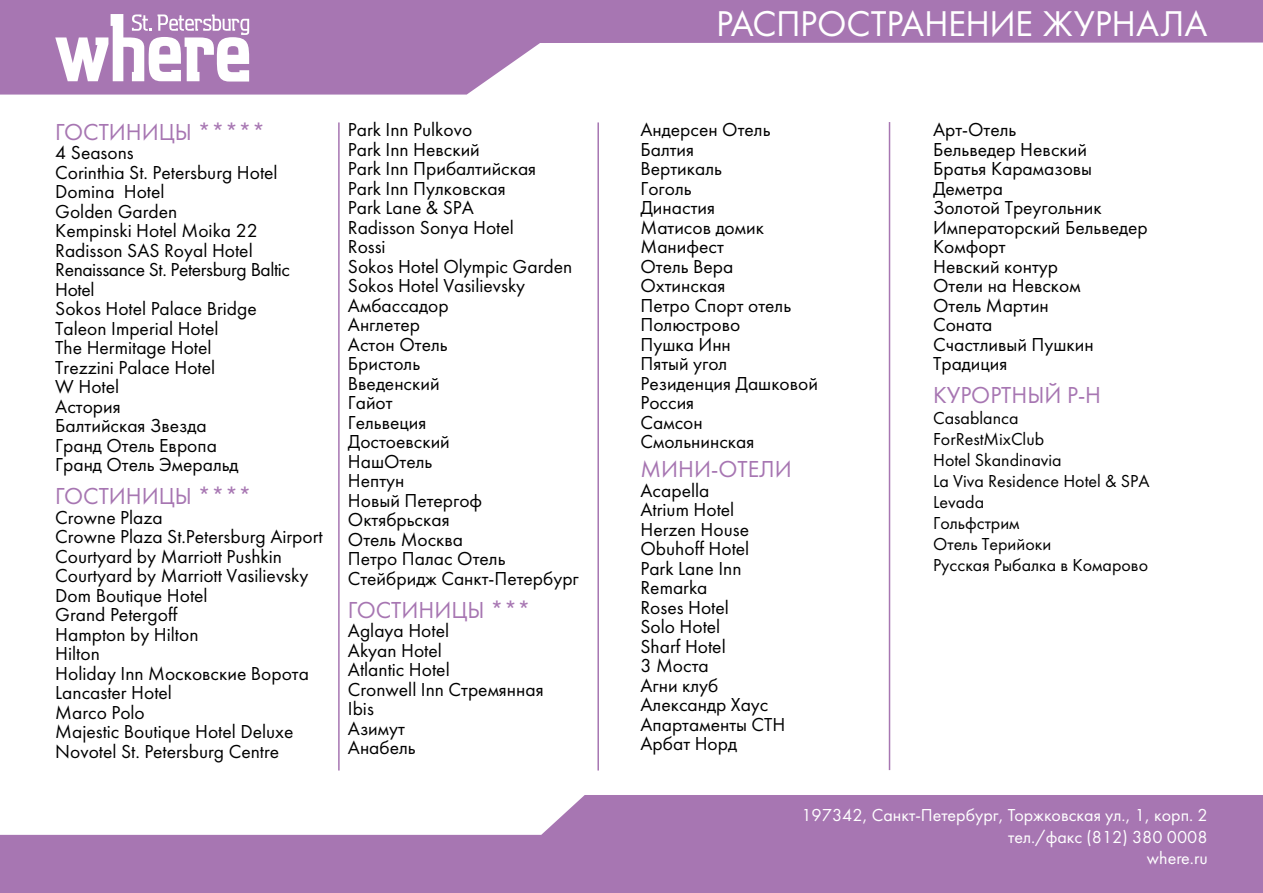
<style>
.page{position:relative;width:1263px;height:893px;background:#fff}
.page>*{position:absolute;margin:0;border:0;box-sizing:border-box;transform-origin:0 0}
.t1{font:37.2px "Futura";letter-spacing:-.005em;color:#fff}
.t2{font:24px "Futura";color:#a776b2}
.t3{font:19.5px/19.5px "Futura";color:#000}
.t4{font:18px/21px "Futura";color:#000}
.t5{font:18px/21.6px "Futura";color:#fff;text-align:right}
</style>
<div class="page">
<svg style="left:0;top:795px;width:1263px;height:98px;fill:#a776b2"></svg>
<svg style="left:0;top:0;width:1263px;height:95px;fill:#a776b2"></svg>
<svg style="left:55px;top:14px;width:194px;height:68px"></svg>
<hr style="left:338px;top:122px;width:2px;height:648px;background:#a776b2">
<hr style="left:597px;top:122px;width:2px;height:648px;background:#a776b2">
<hr style="left:889px;top:122px;width:1px;height:648px;background:#a776b2">
<p class="t2" style="left:55px;top:117px;width:212px">ГОСТИНИЦЫ *****</p>
<p class="t3" style="left:55px;top:143px;width:236px">4 Seasons<br>Corinthia St. Petersburg Hotel<br>Domina Hotel<br>Golden Garden<br>Kempinski Hotel Moika 22<br>Radisson SAS Royal Hotel<br>Renaissance St. Petersburg Baltic<br>Hotel<br>Sokos Hotel Palace Bridge<br>Taleon Imperial Hotel<br>The Hermitage Hotel<br>Trezzini Palace Hotel<br>W Hotel<br>Астория<br>Балтийская Звезда<br>Гранд Отель Европа<br>Гранд Отель Эмеральд</p>
<p class="t2" style="left:55px;top:482px;width:198px">ГОСТИНИЦЫ ****</p>
<p class="t3" style="left:55px;top:507px;width:269px">Crowne Plaza<br>Crowne Plaza St.Petersburg Airport<br>Courtyard by Marriott Pushkin<br>Courtyard by Marriott Vasilievsky<br>Dom Boutique Hotel<br>Grand Petergoff<br>Hampton by Hilton<br>Hilton<br>Holiday Inn Московские Ворота<br>Lancaster Hotel<br>Marco Polo<br>Majestic Boutique Hotel Deluxe<br>Novotel St. Petersburg Centre</p>
<p class="t3" style="left:348px;top:120px;width:232px">Park Inn Pulkovo<br>Park Inn Невский<br>Park Inn Прибалтийская<br>Park Inn Пулковская<br>Park Lane &amp; SPA<br>Radisson Sonya Hotel<br>Rossi<br>Sokos Hotel Olympic Garden<br>Sokos Hotel Vasilievsky<br>Амбассадор<br>Англетер<br>Астон Отель<br>Бристоль<br>Введенский<br>Гайот<br>Гельвеция<br>Достоевский<br>НашОтель<br>Нептун<br>Новый Петергоф<br>Октябрьская<br>Отель Москва<br>Петро Палас Отель<br>Стейбридж Санкт-Петербург</p>
<p class="t2" style="left:348px;top:596px;width:185px">ГОСТИНИЦЫ ***</p>
<p class="t3" style="left:348px;top:621px;width:197px">Aglaya Hotel<br>Akyan Hotel<br>Atlantic Hotel<br>Cronwell Inn Стремянная<br>Ibis<br>Азимут<br>Анабель</p>
<h1 class="t1" style="left:716px;top:2px;width:493px">РАСПРОСТРАНЕНИЕ ЖУРНАЛА</h1>
<p class="t3" style="left:640px;top:120px;width:179px">Андерсен Отель<br>Балтия<br>Вертикаль<br>Гоголь<br>Династия<br>Матисов домик<br>Манифест<br>Отель Вера<br>Охтинская<br>Петро Спорт отель<br>Полюстрово<br>Пушка Инн<br>Пятый угол<br>Резиденция Дашковой<br>Россия<br>Самсон<br>Смольнинская</p>
<p class="t2" style="left:640px;top:455px;width:153px">МИНИ-ОТЕЛИ</p>
<p class="t3" style="left:640px;top:480px;width:146px">Acapella<br>Atrium Hotel<br>Herzen House<br>Obuhoff Hotel<br>Park Lane Inn<br>Remarka<br>Roses Hotel<br>Solo Hotel<br>Sharf Hotel<br>3 Моста<br>Агни клуб<br>Александр Хаус<br>Апартаменты СТН<br>Арбат Норд</p>
<p class="t3" style="left:933px;top:120px;width:216px">Арт-Отель<br>Бельведер Невский<br>Братья Карамазовы<br>Деметра<br>Золотой Треугольник<br>Императорский Бельведер<br>Комфорт<br>Невский контур<br>Отели на Невском<br>Отель Мартин<br>Соната<br>Счастливый Пушкин<br>Традиция</p>
<p class="t2" style="left:933px;top:381px;width:170px">КУРОРТНЫЙ Р-Н</p>
<p class="t4" style="left:933px;top:408px;width:218px">Casablanca<br>ForRestMixClub<br>Hotel Skandinavia<br>La Viva Residence Hotel &amp; SPA<br>Levada<br>Гольфстрим<br>Отель Терийоки<br>Русская Рыбалка в Комарово</p>
<p class="t5" style="left:801px;top:804px;width:408px">197342, Санкт-Петербург, Торжковская ул., 1, корп. 2 тел./факс (812) 380 0008<br>where.ru</p>
</div>
